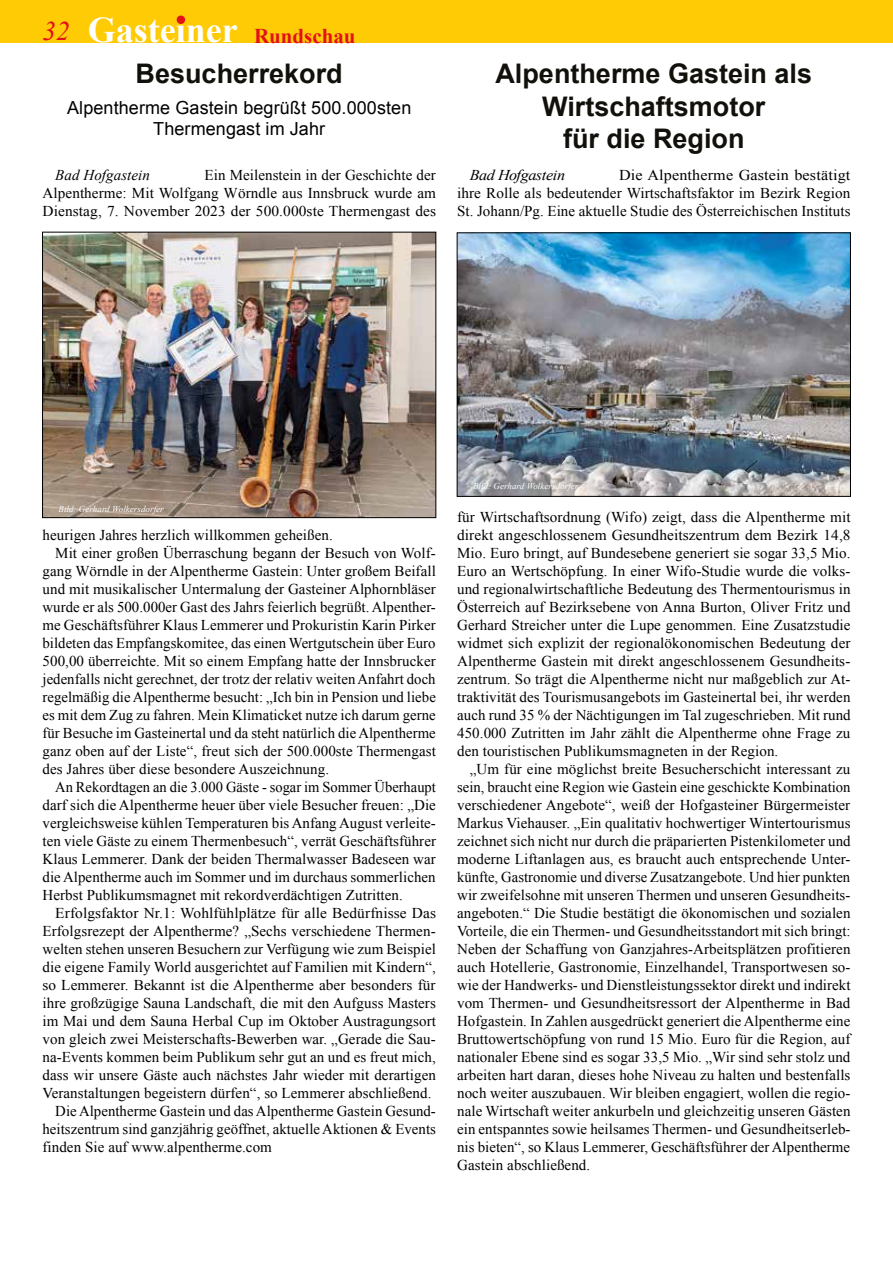
<style>
.page{position:relative;width:893px;height:1263px;background:#fff}
.page>*{position:absolute;margin:0;border:0;box-sizing:border-box;transform-origin:0 0}
.t1{font:700 36px "Times New Roman";color:#fff}
.t2{font:700 27px/32.4px "Arial";color:#12100b;text-align:center}
.t3{font:18px/21.6px "Arial";letter-spacing:.005em;color:#000;text-align:center}
.t4{font:15px/18px "Times New Roman";letter-spacing:.005em;color:#000;text-align:justify}
.t5{font:15px/18px "Times New Roman";letter-spacing:.005em;color:#000;text-align:justify;scale:1.08 1}
.t6{font:italic 15px "Times New Roman";letter-spacing:-.005em;color:#000}
.t7{font:italic 15px "Times New Roman";letter-spacing:-.03em;color:#000;scale:1.08 1}
.t8{font:italic 9px "Times New Roman";letter-spacing:.005em;color:#fff}
.s1{font-weight:400;font-style:italic;font-size:27px;color:#e31019}
.s2{font-size:21px;color:#e31019}
</style>
<div class="page">
<div style="left:0;top:0;width:893px;height:43px;background:#fecb04"></div>
<div style="left:177px;top:16px;width:8px;height:8px;background:#e31019;border-radius:50%"></div>
<img style="left:44px;top:234px;width:390px;height:282px">
<div style="left:42px;top:232px;width:394px;height:286px;border:1px solid #000"></div>
<img style="left:459px;top:234px;width:390px;height:261px">
<div style="left:457px;top:232px;width:394px;height:265px;border:1px solid #000"></div>
<h1 class="t1" style="left:43px;top:5px;width:315px"><span class="s1">32</span> Gasteiner <span class="s2">Rundschau</span></h1>
<h2 class="t2" style="left:136px;top:59px;width:209px">Besucherrekord</h2>
<p class="t3" style="left:67px;top:97px;width:346px">Alpentherme Gastein begrüßt 500.000sten<br>Thermengast im Jahr</p>
<p class="t6" style="left:55px;top:165px;width:96px">Bad Hofgastein</p>
<p class="t4" style="left:43px;top:166px;width:395px;text-indent:162px">Ein Meilenstein in der Geschichte der Alpentherme: Mit Wolfgang Wörndle aus Innsbruck wurde am Dienstag, 7. November 2023 der 500.000ste Thermengast des</p>
<h2 class="t2" style="left:495px;top:59px;width:318px">Alpentherme Gastein als<br>Wirtschaftsmotor<br>für die Region</h2>
<p class="t7" style="left:470px;top:165px;width:90px">Bad Hofgastein</p>
<p class="t5" style="left:457px;top:166px;width:366px;text-indent:162px">Die Alpentherme Gastein bestätigt ihre Rolle als bedeutender Wirtschaftsfaktor im Bezirk Region St. Johann/Pg. Eine aktuelle Studie des Österreichischen Instituts</p>
<p class="t8" style="left:58px;top:503px;width:107px">Bild: Gerhard Wolkersdorfer</p>
<p class="t4" style="left:43px;top:526px;width:292px">heurigen Jahres herzlich willkommen geheißen.</p>
<p class="t4" style="left:55px;top:544px;width:382px">Mit einer großen Überraschung begann der Besuch von Wolf-</p>
<p class="t4" style="left:43px;top:562px;width:395px">gang Wörndle in der Alpentherme Gastein: Unter großem Beifall</p>
<p class="t4" style="left:43px;top:580px;width:395px">und mit musikalischer Untermalung der Gasteiner Alphornbläser</p>
<p class="t4" style="left:43px;top:598px;width:395px">wurde er als 500.000er Gast des Jahrs feierlich begrüßt. Alpenther-</p>
<p class="t4" style="left:43px;top:616px;width:395px">me Geschäftsführer Klaus Lemmerer und Prokuristin Karin Pirker</p>
<p class="t4" style="left:43px;top:634px;width:395px">bildeten das Empfangskomitee, das einen Wertgutschein über Euro</p>
<p class="t4" style="left:43px;top:652px;width:395px">500,00 überreichte. Mit so einem Empfang hatte der Innsbrucker</p>
<p class="t4" style="left:43px;top:670px;width:395px">jedenfalls nicht gerechnet, der trotz der relativ weiten Anfahrt doch</p>
<p class="t4" style="left:43px;top:688px;width:395px">regelmäßig die Alpentherme besucht: „Ich bin in Pension und liebe</p>
<p class="t4" style="left:43px;top:706px;width:395px">es mit dem Zug zu fahren. Mein Klimaticket nutze ich darum gerne</p>
<p class="t4" style="left:43px;top:724px;width:395px">für Besuche im Gasteinertal und da steht natürlich die Alpentherme</p>
<p class="t4" style="left:43px;top:742px;width:395px">ganz oben auf der Liste“, freut sich der 500.000ste Thermengast</p>
<p class="t4" style="left:43px;top:760px;width:288px">des Jahres über diese besondere Auszeichnung.</p>
<p class="t4" style="left:55px;top:778px;width:382px">An Rekordtagen an die 3.000 Gäste - sogar im Sommer Überhaupt</p>
<p class="t4" style="left:43px;top:796px;width:395px">darf sich die Alpentherme heuer über viele Besucher freuen: „Die</p>
<p class="t4" style="left:43px;top:814px;width:395px">vergleichsweise kühlen Temperaturen bis Anfang August verleite-</p>
<p class="t4" style="left:43px;top:832px;width:395px">ten viele Gäste zu einem Thermenbesuch“, verrät Geschäftsführer</p>
<p class="t4" style="left:43px;top:850px;width:395px">Klaus Lemmerer. Dank der beiden Thermalwasser Badeseen war</p>
<p class="t4" style="left:43px;top:868px;width:395px">die Alpentherme auch im Sommer und im durchaus sommerlichen</p>
<p class="t4" style="left:43px;top:886px;width:362px">Herbst Publikumsmagnet mit rekordverdächtigen Zutritten.</p>
<p class="t4" style="left:55px;top:904px;width:382px">Erfolgsfaktor Nr.1: Wohlfühlplätze für alle Bedürfnisse Das</p>
<p class="t4" style="left:43px;top:922px;width:395px">Erfolgsrezept der Alpentherme? „Sechs verschiedene Thermen-</p>
<p class="t4" style="left:43px;top:940px;width:395px">welten stehen unseren Besuchern zur Verfügung wie zum Beispiel</p>
<p class="t4" style="left:43px;top:958px;width:395px">die eigene Family World ausgerichtet auf Familien mit Kindern“,</p>
<p class="t4" style="left:43px;top:976px;width:395px">so Lemmerer. Bekannt ist die Alpentherme aber besonders für</p>
<p class="t4" style="left:43px;top:994px;width:395px">ihre großzügige Sauna Landschaft, die mit den Aufguss Masters</p>
<p class="t4" style="left:43px;top:1012px;width:395px">im Mai und dem Sauna Herbal Cup im Oktober Austragungsort</p>
<p class="t4" style="left:43px;top:1030px;width:395px">von gleich zwei Meisterschafts-Bewerben war. „Gerade die Sau-</p>
<p class="t4" style="left:43px;top:1048px;width:395px">na-Events kommen beim Publikum sehr gut an und es freut mich,</p>
<p class="t4" style="left:43px;top:1066px;width:395px">dass wir unsere Gäste auch nächstes Jahr wieder mit derartigen</p>
<p class="t4" style="left:43px;top:1084px;width:390px">Veranstaltungen begeistern dürfen“, so Lemmerer abschließend.</p>
<p class="t4" style="left:55px;top:1102px;width:382px">Die Alpentherme Gastein und das Alpentherme Gastein Gesund-</p>
<p class="t4" style="left:43px;top:1120px;width:395px">heitszentrum sind ganzjährig geöffnet, aktuelle Aktionen &amp; Events</p>
<p class="t4" style="left:43px;top:1138px;width:231px">finden Sie auf www.alpentherme.com</p>
<p class="t8" style="left:473px;top:480px;width:107px">Bild: Gerhard Wolkersdorfer</p>
<p class="t4" style="left:457px;top:508px;width:395px">für Wirtschaftsordnung (Wifo) zeigt, dass die Alpentherme mit direkt angeschlossenem Gesundheitszentrum dem Bezirk 14,8<br>Mio. Euro bringt, auf Bundesebene generiert sie sogar 33,5 Mio.<br>Euro an Wertschöpfung. In einer Wifo-Studie wurde die volks&shy;und regionalwirtschaftliche Bedeutung des Thermentourismus in Österreich auf Bezirksebene von Anna Burton, Oliver Fritz und Gerhard Streicher unter die Lupe genommen. Eine Zusatzstudie widmet sich explizit der regionalökonomischen Bedeutung der Alpentherme Gastein mit direkt angeschlossenem Gesundheits&shy;zentrum. So trägt die Alpentherme nicht nur maßgeblich zur At&shy;traktivität des Tourismusangebots im Gasteinertal bei, ihr werden auch rund 35 % der Nächtigungen im Tal zugeschrieben. Mit rund 450.000 Zutritten im Jahr zählt die Alpentherme ohne Frage zu den touristischen Publikumsmagneten in der Region.</p>
<p class="t4" style="left:457px;top:760px;width:395px;text-indent:13px">„Um für eine möglichst breite Besucherschicht interessant zu sein, braucht eine Region wie Gastein eine geschickte Kombination verschiedener Angebote“, weiß der Hofgasteiner Bürgermeister Markus Viehauser. „Ein qualitativ hochwertiger Wintertourismus zeichnet sich nicht nur durch die präparierten Pistenkilometer und moderne Liftanlagen aus, es braucht auch entsprechende Unter&shy;künfte, Gastronomie und diverse Zusatzangebote. Und hier punkten wir zweifelsohne mit unseren Thermen und unseren Gesundheits&shy;angeboten.“ Die Studie bestätigt die ökonomischen und sozialen Vorteile, die ein Thermen- und Gesundheitsstandort mit sich bringt:<br>Neben der Schaffung von Ganzjahres-Arbeitsplätzen profitieren auch Hotellerie, Gastronomie, Einzelhandel, Transportwesen so&shy;wie der Handwerks- und Dienstleistungssektor direkt und indirekt vom Thermen- und Gesundheitsressort der Alpentherme in Bad Hofgastein. In Zahlen ausgedrückt generiert die Alpentherme eine Bruttowertschöpfung von rund 15 Mio. Euro für die Region, auf nationaler Ebene sind es sogar 33,5 Mio. „Wir sind sehr stolz und arbeiten hart daran, dieses hohe Niveau zu halten und bestenfalls noch weiter auszubauen. Wir bleiben engagiert, wollen die regio&shy;nale Wirtschaft weiter ankurbeln und gleichzeitig unseren Gästen ein entspanntes sowie heilsames Thermen- und Gesundheitserleb&shy;nis bieten“, so Klaus Lemmerer, Geschäftsführer der Alpentherme Gastein abschließend.</p>
</div>
